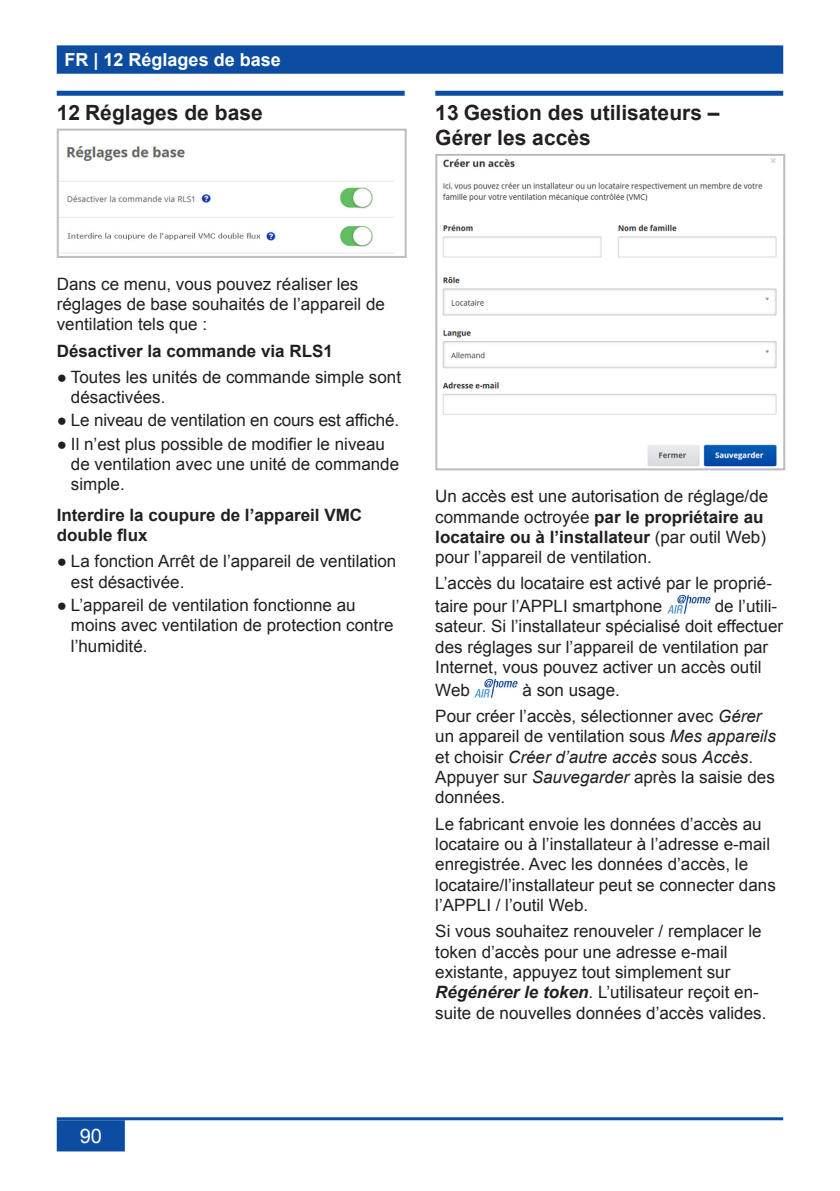
<style>
.page{position:relative;width:840px;height:1191px;background:#fff}
.page>*{position:absolute;margin:0;border:0;box-sizing:border-box;transform-origin:0 0}
.t1{font:700 21px/25.2px "Arial";color:#231f20}
.t2{font:20px "Arial";color:#fff}
.t3{font:700 18px "Arial";color:#fff}
.t4{font:17px/20.4px "Arial";color:#231f20}
.t5{font:700 17px/20.4px "Arial";color:#231f20}
.s1{font-weight:700}
.s2{font-style:italic}
.s3{font-weight:700;font-style:italic}
</style>
<div class="page">
<div style="left:58px;top:46px;width:723px;height:27px;background:#0d4da1"></div>
<div style="left:57px;top:45px;width:725px;height:29px;border:2px solid #0d4da1"></div>
<div style="left:58px;top:1121px;width:66px;height:29px;background:#0d4da1"></div>
<div style="left:57px;top:1120px;width:68px;height:31px;border:2px solid #0d4da1"></div>
<hr style="left:57px;top:1117px;width:725px;height:3px;background:#0d4da1">
<div style="left:57px;top:91px;width:347px;height:5px;background:#0d4da1"></div>
<img style="left:60px;top:146px;width:334px;height:108px">
<div style="left:57px;top:129px;width:349px;height:129px;border:2px solid #bcbdc0"></div>
<div style="left:435px;top:91px;width:347px;height:5px;background:#0d4da1"></div>
<img style="left:442px;top:158px;width:335px;height:309px">
<div style="left:435px;top:154px;width:349px;height:316px;border:2px solid #bcbdc0"></div>
<img style="left:667px;top:595px;width:42px;height:19px">
<img style="left:474px;top:678px;width:43px;height:19px">
<p class="t3" style="left:64px;top:48px;width:218px">FR | 12 Réglages de base</p>
<p class="t1" style="left:57px;top:100px;width:207px">12 Réglages de base</p>
<p class="t1" style="left:435px;top:100px;width:285px">13 Gestion des utilisateurs –<br>Gérer les accès</p>
<p class="t4" style="left:57px;top:274px;width:329px">Dans ce menu, vous pouvez réaliser les réglages de base souhaités de l’appareil de ventilation tels que :</p>
<p class="t5" style="left:57px;top:341px;width:277px">Désactiver la commande via RLS1</p>
<p class="t4" style="left:71px;top:366px;width:331px;text-indent:-14px">● Toutes les unités de commande simple sont désactivées.</p>
<p class="t4" style="left:57px;top:410px;width:344px">● Le niveau de ventilation en cours est affiché.</p>
<p class="t4" style="left:71px;top:433px;width:329px;text-indent:-14px">● Il n’est plus possible de modifier le niveau de ventilation avec une unité de commande simple.</p>
<p class="t5" style="left:57px;top:505px;width:307px">Interdire la coupure de l’appareil VMC double flux</p>
<p class="t4" style="left:71px;top:551px;width:327px;text-indent:-14px">● La fonction Arrêt de l’appareil de ventilation est désactivée.</p>
<p class="t4" style="left:71px;top:595px;width:324px;text-indent:-14px">● L’appareil de ventilation fonctionne au moins avec ventilation de protection contre l’humidité.</p>
<p class="t4" style="left:435px;top:486px;width:334px">Un accès est une autorisation de réglage/de commande octroyée <span class="s1">par le propriétaire au locataire ou à l’installateur</span> (par outil Web) pour l’appareil de ventilation.</p>
<p class="t4" style="left:435px;top:572px;width:338px;line-height:22.6px">L’accès du locataire est activé par le proprié&shy;taire pour l’APPLI smartphone</p>
<p class="t4" style="left:435px;top:596px;width:349px;text-indent:279px">de l’utili&shy;sateur. Si l’installateur spécialisé doit effectuer des réglages sur l’appareil de ventilation par Internet, vous pouvez activer un accès outil</p>
<p class="t4" style="left:435px;top:679px;width:36px">Web</p>
<p class="t4" style="left:435px;top:677px;width:327px;line-height:26px;text-indent:87px">à son usage.<br>Pour créer l’accès, sélectionner avec <span class="s2">Gérer</span></p>
<p class="t4" style="left:435px;top:726px;width:342px">un appareil de ventilation sous <span class="s2">Mes appareils </span>et choisir <span class="s2">Créer d’autre accès</span> sous <span class="s2">Accès</span>.<br>Appuyer sur <span class="s2">Sauvegarder</span> après la saisie des données.</p>
<p class="t4" style="left:435px;top:813px;width:342px">Le fabricant envoie les données d’accès au locataire ou à l’installateur à l’adresse e-mail enregistrée. Avec les données d’accès, le locataire/l’installateur peut se connecter dans l’APPLI / l’outil Web.</p>
<p class="t4" style="left:435px;top:921px;width:332px">Si vous souhaitez renouveler / remplacer le token d’accès pour une adresse e-mail existante, appuyez tout simplement sur <span class="s3">Régénérer le token</span>. L’utilisateur reçoit en&shy;suite de nouvelles données d’accès valides.</p>
<p class="t2" style="left:80px;top:1123px;width:24px">90</p>
</div>
